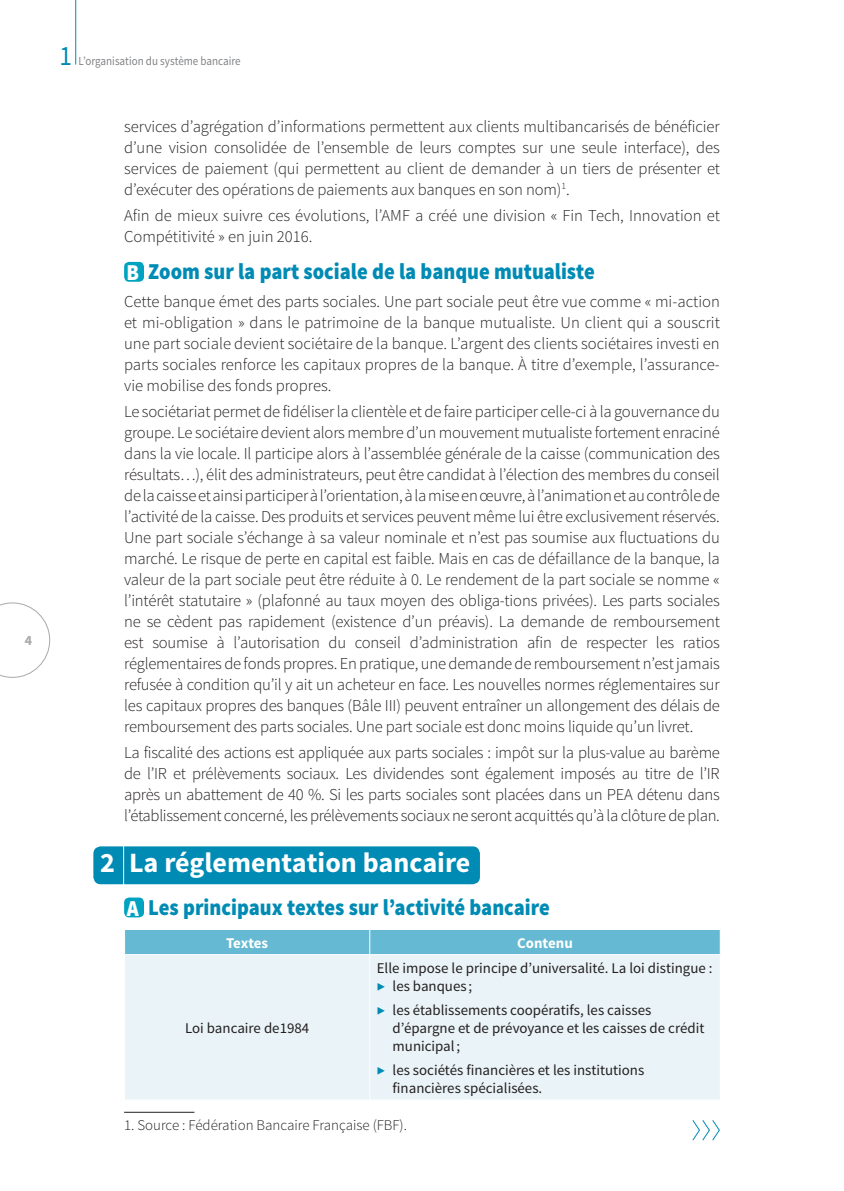
<style>
.page{position:relative;width:844px;height:1191px;background:#fff}
.page>*{position:absolute;margin:0;border:0;box-sizing:border-box;transform-origin:0 0}
.t1{font:700 28px "Source Sans Pro";color:#fff}
.t2{font:28px "Source Sans Pro";color:#008bb4;scale:.9 1}
.t3{font:900 22.75px "Source Sans Pro";color:#008bb4;scale:.9 1}
.t4{font:300 16.62px/21px "Source Sans Pro";letter-spacing:-.005em;color:#231f20;text-align:justify}
.t5{font:14.88px/18.4px "Source Sans Pro";color:#231f20}
.t6{font:300 14.88px "Source Sans Pro";color:#231f20}
.t7{font:700 14.88px "Source Sans Pro";color:#fff}
.t8{font:700 14px "Source Sans Pro";color:#a8a9ad}
.t9{font:12.25px "Source Sans Pro";color:#808285;scale:.9 1}
.s1{color:#fff}
.s2{font-weight:300;color:#008bb4}
</style>
<div class="page">
<div style="left:124px;top:262px;width:20px;height:20px;background:#00a2c2;border-radius:5px"></div>
<div style="left:124px;top:897px;width:20px;height:20px;background:#00a2c2;border-radius:5px"></div>
<div style="left:125px;top:955px;width:594px;height:144px;background:#eaf3f7"></div>
<div style="left:125px;top:929px;width:595px;height:25px;background:#65b9d2"></div>
<hr style="left:369px;top:955px;width:1px;height:144px;background:#fff">
<div style="left:93px;top:846px;width:387px;height:38px;background:#008bb4"></div>
<svg style="left:692px;top:1120px;width:28px;height:21px"></svg>
<hr style="left:124px;top:1112px;width:70px;height:1px;background:#231f20">
<svg style="left:0;top:602px;width:50px;height:76px"></svg>
<hr style="left:75px;top:0;width:1px;height:65px;background:#008bb4">
<p class="t8" style="left:25px;top:632px;width:9px">4</p>
<h1 class="t2" style="left:60px;top:38px;width:15px">1</h1>
<p class="t9" style="left:79px;top:53px;width:182px">L’organisation du système bancaire</p>
<p class="t1" style="left:100px;top:845px;width:16px">2</p>
<p class="t4" style="left:124px;top:116px;width:597px">services d’agrégation d’informations permettent aux clients multibancarisés de bénéficier d’une vision consolidée de l’ensemble de leurs comptes sur une seule interface), des services de paiement (qui permettent au client de demander à un tiers de présenter et d’exécuter des opérations de paiements aux banques en son nom)<sup>1</sup>.</p>
<p class="t4" style="left:124px;top:205px;width:597px">Afin de mieux suivre ces évolutions, l’AMF a créé une division « Fin Tech, Innovation et<br>Compétitivité » en juin 2016.</p>
<p class="t3" style="left:127px;top:256px;width:522px"><span class="s1">B</span> Zoom sur la part sociale de la banque mutualiste</p>
<p class="t4" style="left:124px;top:291px;width:597px">Cette banque émet des parts sociales. Une part sociale peut être vue comme « mi-action et mi-obligation » dans le patrimoine de la banque mutualiste. Un client qui a souscrit une part sociale devient sociétaire de la banque. L’argent des clients sociétaires investi en parts sociales renforce les capitaux propres de la banque. À titre d’exemple, l’assurance&shy;vie mobilise des fonds propres.</p>
<p class="t4" style="left:124px;top:401px;width:597px">Le sociétariat permet de fidéliser la clientèle et de faire participer celle-ci à la gouvernance du groupe. Le sociétaire devient alors membre d’un mouvement mutualiste fortement enraciné dans la vie locale. Il participe alors à l’assemblée générale de la caisse (communication des résultats…), élit des administrateurs, peut être candidat à l’élection des membres du conseil de la caisse et ainsi participer à l’orientation, à la mise en œuvre, à l’animation et au contrôle de l’activité de la caisse. Des produits et services peuvent même lui être exclusivement réservés.<br>Une part sociale s’échange à sa valeur nominale et n’est pas soumise aux fluctuations du marché. Le risque de perte en capital est faible. Mais en cas de défaillance de la banque, la valeur de la part sociale peut être réduite à 0. Le rendement de la part sociale se nomme « l’intérêt statutaire » (plafonné au taux moyen des obliga-tions privées). Les parts sociales ne se cèdent pas rapidement (existence d’un préavis). La demande de remboursement est soumise à l’autorisation du conseil d’administration afin de respecter les ratios réglementaires de fonds propres. En pratique, une demande de remboursement n’est jamais refusée à condition qu’il y ait un acheteur en face. Les nouvelles normes réglementaires sur les capitaux propres des banques (Bâle III) peuvent entraîner un allongement des délais de remboursement des parts sociales. Une part sociale est donc moins liquide qu’un livret.</p>
<p class="t4" style="left:124px;top:742px;width:597px">La fiscalité des actions est appliquée aux parts sociales : impôt sur la plus-value au barème de l’IR et prélèvements sociaux. Les dividendes sont également imposés au titre de l’IR après un abattement de 40 %. Si les parts sociales sont placées dans un PEA détenu dans l’établissement concerné, les prélèvements sociaux ne seront acquittés qu’à la clôture de plan.</p>
<p class="t1" style="left:129px;top:845px;width:343px">La réglementation bancaire</p>
<p class="t3" style="left:127px;top:892px;width:471px"><span class="s1">A</span> Les principaux textes sur l’activité bancaire</p>
<p class="t7" style="left:226px;top:933px;width:44px">Textes</p>
<p class="t7" style="left:517px;top:933px;width:57px">Contenu</p>
<p class="t5" style="left:185px;top:1019px;width:126px">Loi bancaire de1984</p>
<p class="t5" style="left:377px;top:959px;width:337px">Elle impose le principe d’universalité. La loi distingue : <span class="s2">▶</span> les banques ;</p>
<p class="t5" style="left:392px;top:1000px;width:313px;text-indent:-16px"><span class="s2">▶</span> les établissements coopératifs, les caisses d’épargne et de prévoyance et les caisses de crédit municipal;</p>
<p class="t5" style="left:392px;top:1060px;width:253px;text-indent:-16px"><span class="s2">▶</span> les sociétés financières et les institutions financières spécialisées.</p>
<p class="t6" style="left:124px;top:1116px;width:284px">1. Source : Fédération Bancaire Française (FBF).</p>
</div>
